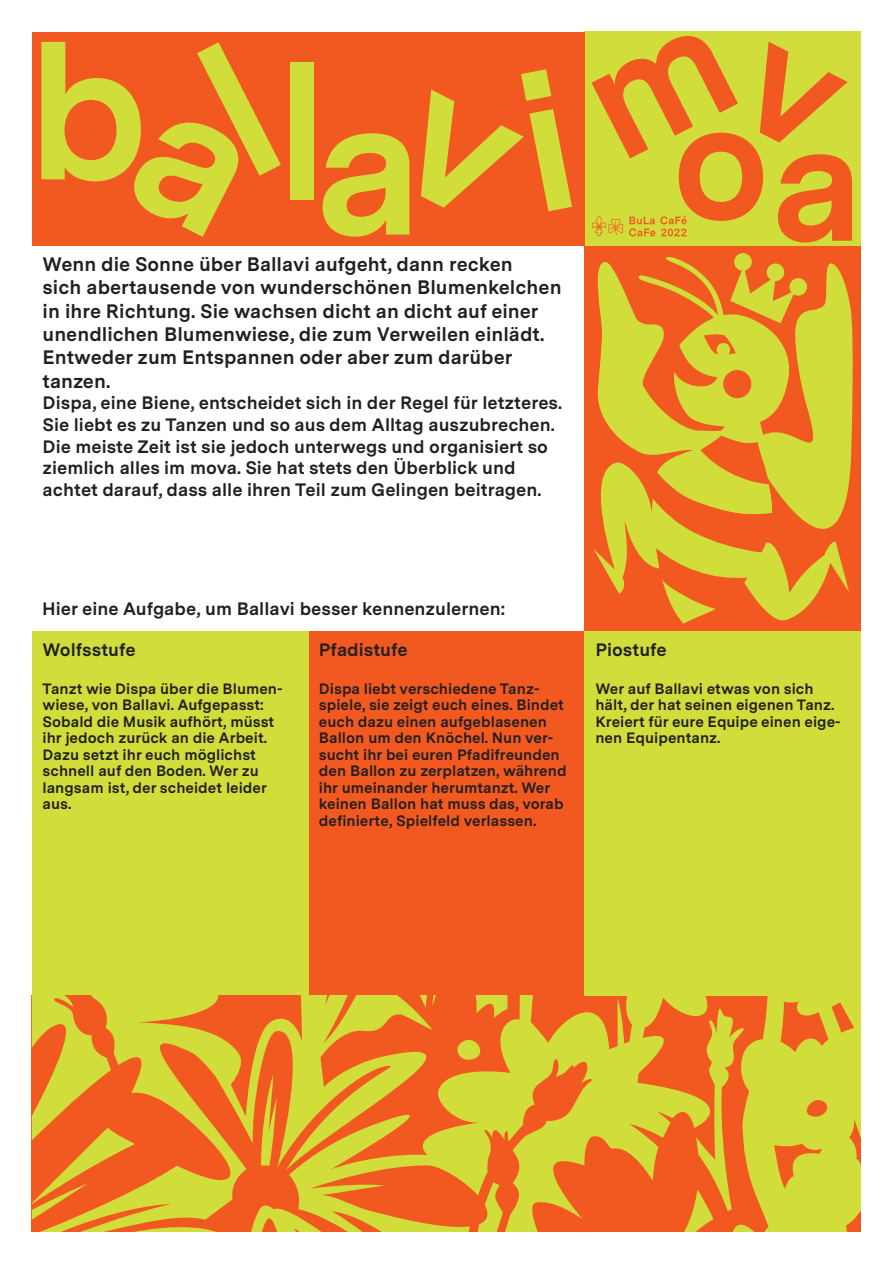
<style>
.page{position:relative;width:893px;height:1263px;background:#fff}
.page>*{position:absolute;margin:0;border:0;box-sizing:border-box;transform-origin:0 0}
.t1{font:700 193.35px "Messina Sans";color:#d1dd3a}
.t2{font:700 165px "Messina Sans";color:#f15921}
.bold_text{font:700 19.5px/23.4px "Messina Sans";color:#231f20}
.bold_text-2{font:700 18px/21.6px "Messina Sans";color:#231f20}
.bold_text_klein{font:700 15px/16.5px "Messina Sans";color:#231f20}
</style>
<div class="page">
<svg style="left:32px;top:995px;width:209px;height:133px;background:#e09c2d"></svg>
<svg style="left:32px;top:1128px;width:209px;height:103px;background:#e5892a"></svg>
<svg style="left:765px;top:996px;width:96px;height:235px;background:#d5ca36"></svg>
<svg style="left:241px;top:995px;width:524px;height:236px;background:#e2952c"></svg>
<svg style="left:451px;top:1035px;width:38px;height:26px"></svg>
<div style="left:585px;top:245px;width:276px;height:386px;background:#f15921"></div>
<svg style="left:616px;top:589px;width:233px;height:35px"></svg>
<svg style="left:593px;top:254px;width:260px;height:335px;fill:#d1dd3a"></svg>
<div style="left:585px;top:31px;width:276px;height:215px;background:#d1dd3a"></div>
<div style="left:32px;top:32px;width:553px;height:214px;background:#f15921"></div>
<svg style="left:592px;top:215px;width:31px;height:21px"></svg>
<svg style="left:629px;top:215px;width:58px;height:21px"></svg>
<div style="left:308px;top:631px;width:277px;height:364px;background:#f15921"></div>
<div style="left:32px;top:631px;width:276px;height:364px;background:#d1dd3a"></div>
<div style="left:585px;top:631px;width:276px;height:365px;background:#d1dd3a"></div>
<p class="t1" style="left:26px;top:-33px;width:125px">b</p>
<p class="t1" style="left:274px;top:-13px;width:56px">l</p>
<p class="t1" style="left:314px;top:22px;width:111px">a</p>
<p class="bold_text" style="left:43px;top:251px;width:472px">Wenn die Sonne über Ballavi aufgeht, dann recken</p>
<p class="bold_text" style="left:43px;top:275px;width:520px">sich abertausende von wunderschönen Blumenkelchen in ihre Richtung. Sie wachsen dicht an dicht auf einer unendlichen Blumenwiese, die zum Verweilen einlädt.<br>Entweder zum Entspannen oder aber zum darüber</p>
<p class="bold_text" style="left:43px;top:368px;width:69px">tanzen.</p>
<p class="bold_text-2" style="left:43px;top:391px;width:521px">Dispa, eine Biene, entscheidet sich in der Regel für letzteres.<br>Sie liebt es zu Tanzen und so aus dem Alltag auszubrechen.<br>Die meiste Zeit ist sie jedoch unterwegs und organisiert so ziemlich alles im mova. Sie hat stets den Überblick und achtet darauf, dass alle ihren Teil zum Gelingen beitragen.</p>
<p class="t2" style="left:671px;top:38px;width:101px">o</p>
<p class="t2" style="left:770px;top:59px;width:95px">a</p>
<p class="bold_text-2" style="left:42px;top:597px;width:465px">Hier eine Aufgabe, um Ballavi besser kennenzulernen:</p>
<p class="bold_text-2" style="left:43px;top:638px;width:95px">Wolfsstufe</p>
<p class="bold_text_klein" style="left:43px;top:679px;width:242px">Tanzt wie Dispa über die Blumen&shy;wiese, von Ballavi. Aufgepasst:<br>Sobald die Musik aufhört, müsst ihr jedoch zurück an die Arbeit.<br>Dazu setzt ihr euch möglichst schnell auf den Boden. Wer zu langsam ist, der scheidet leider aus.</p>
<p class="bold_text-2" style="left:319px;top:638px;width:90px">Pfadistufe</p>
<p class="bold_text_klein" style="left:319px;top:679px;width:249px">Dispa liebt verschiedene Tanz&shy;spiele, sie zeigt euch eines. Bindet euch dazu einen aufgeblasenen Ballon um den Knöchel. Nun ver&shy;sucht ihr bei euren Pfadifreunden den Ballon zu zerplatzen, während ihr umeinander herumtanzt. Wer keinen Ballon hat muss das, vorab definierte, Spielfeld verlassen.</p>
<p class="bold_text-2" style="left:595px;top:638px;width:73px">Piostufe</p>
<p class="bold_text_klein" style="left:595px;top:679px;width:247px">Wer auf Ballavi etwas von sich hält, der hat seinen eigenen Tanz.<br>Kreiert für eure Equipe einen eige&shy;nen Equipentanz.</p>
</div>
